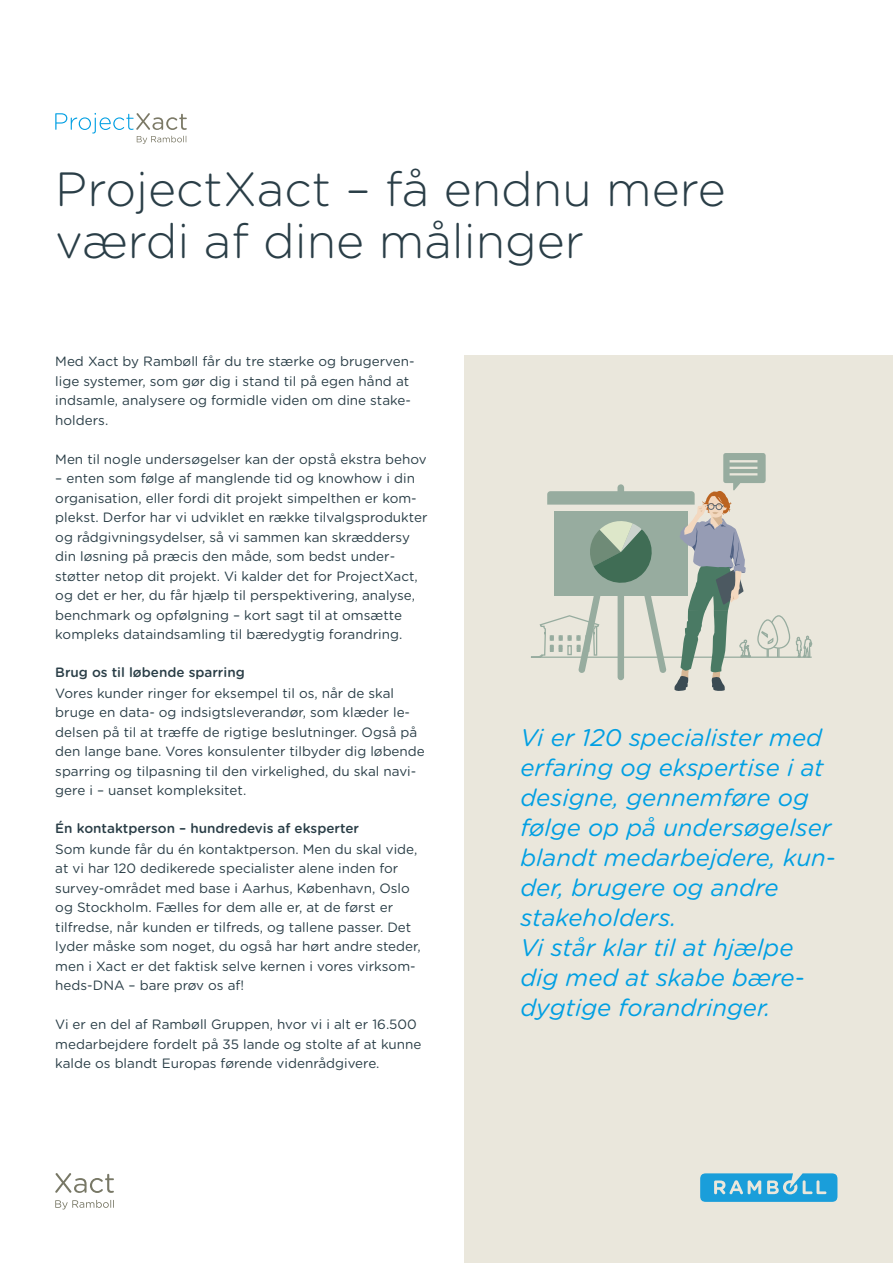
<style>
.page{position:relative;width:893px;height:1263px;background:#fff}
.page>*{position:absolute;margin:0;border:0;box-sizing:border-box;transform-origin:0 0}
.t1{font:300 48px/52.2px "Gotham Rounded";color:#2a3e47}
.t2{font:italic 24px/30px "Gotham Rounded";color:#009fe3}
.t3{font:13.5px/19.5px "Gotham Rounded";color:#2a3e47}
.t4{font:500 13.5px "Gotham Rounded";color:#2a3e47}
</style>
<div class="page">
<svg style="left:55px;top:113px;width:132px;height:31px"></svg>
<div style="left:464px;top:355px;width:429px;height:908px;background:#eae7dc"></div>
<svg style="left:531px;top:453px;width:282px;height:238px"></svg>
<svg style="left:700px;top:1173px;width:137px;height:28px;background:#43acda"></svg>
<svg style="left:55px;top:1200px;width:59px;height:9px"></svg>
<svg style="left:55px;top:1173px;width:59px;height:20px"></svg>
<h1 class="t1" style="left:55px;top:161px;width:672px">ProjectXact – få endnu mere værdi af dine målinger</h1>
<p class="t3" style="left:55px;top:351px;width:361px">Med Xact by Rambøll får du tre stærke og brugerven&shy;lige systemer, som gør dig i stand til på egen hånd at indsamle, analysere og formidle viden om dine stake&shy;holders.</p>
<p class="t3" style="left:55px;top:449px;width:373px">Men til nogle undersøgelser kan der opstå ekstra behov</p>
<p class="t3" style="left:55px;top:468px;width:374px">– enten som følge af manglende tid og knowhow i din organisation, eller fordi dit projekt simpelthen er kom&shy;plekst. Derfor har vi udviklet en række tilvalgsprodukter og rådgivningsydelser, så vi sammen kan skræddersy din løsning på præcis den måde, som bedst under&shy;støtter netop dit projekt. Vi kalder det for ProjectXact, og det er her, du får hjælp til perspektivering, analyse, benchmark og opfølgning – kort sagt til at omsætte kompleks dataindsamling til bæredygtig forandring.</p>
<p class="t4" style="left:55px;top:662px;width:191px">Brug os til løbende sparring</p>
<p class="t3" style="left:55px;top:683px;width:371px">Vores kunder ringer for eksempel til os, når de skal bruge en data- og indsigtsleverandør, som klæder le&shy;delsen på til at træffe de rigtige beslutninger. Også på den lange bane. Vores konsulenter tilbyder dig løbende sparring og tilpasning til den virkelighed, du skal navi&shy;gere i – uanset kompleksitet.</p>
<p class="t4" style="left:55px;top:818px;width:305px">Én kontaktperson – hundredevis af eksperter</p>
<p class="t3" style="left:55px;top:839px;width:367px">Som kunde får du én kontaktperson. Men du skal vide, at vi har 120 dedikerede specialister alene inden for survey-området med base i Aarhus, København, Oslo og Stockholm. Fælles for dem alle er, at de først er tilfredse, når kunden er tilfreds, og tallene passer. Det lyder måske som noget, du også har hørt andre steder, men i Xact er det faktisk selve kernen i vores virksom&shy;heds-DNA – bare prøv os af!</p>
<p class="t3" style="left:55px;top:1014px;width:368px">Vi er en del af Rambøll Gruppen, hvor vi i alt er 16.500 medarbejdere fordelt på 35 lande og stolte af at kunne kalde os blandt Europas førende videnrådgivere.</p>
<p class="t2" style="left:520px;top:721px;width:317px">Vi er 120 specialister med erfaring og ekspertise i at designe, gennemføre og følge op på undersøgelser blandt medarbejdere, kun&shy;der, brugere og andre stakeholders.<br>Vi står klar til at hjælpe dig med at skabe bære&shy;dygtige forandringer.</p>
</div>
